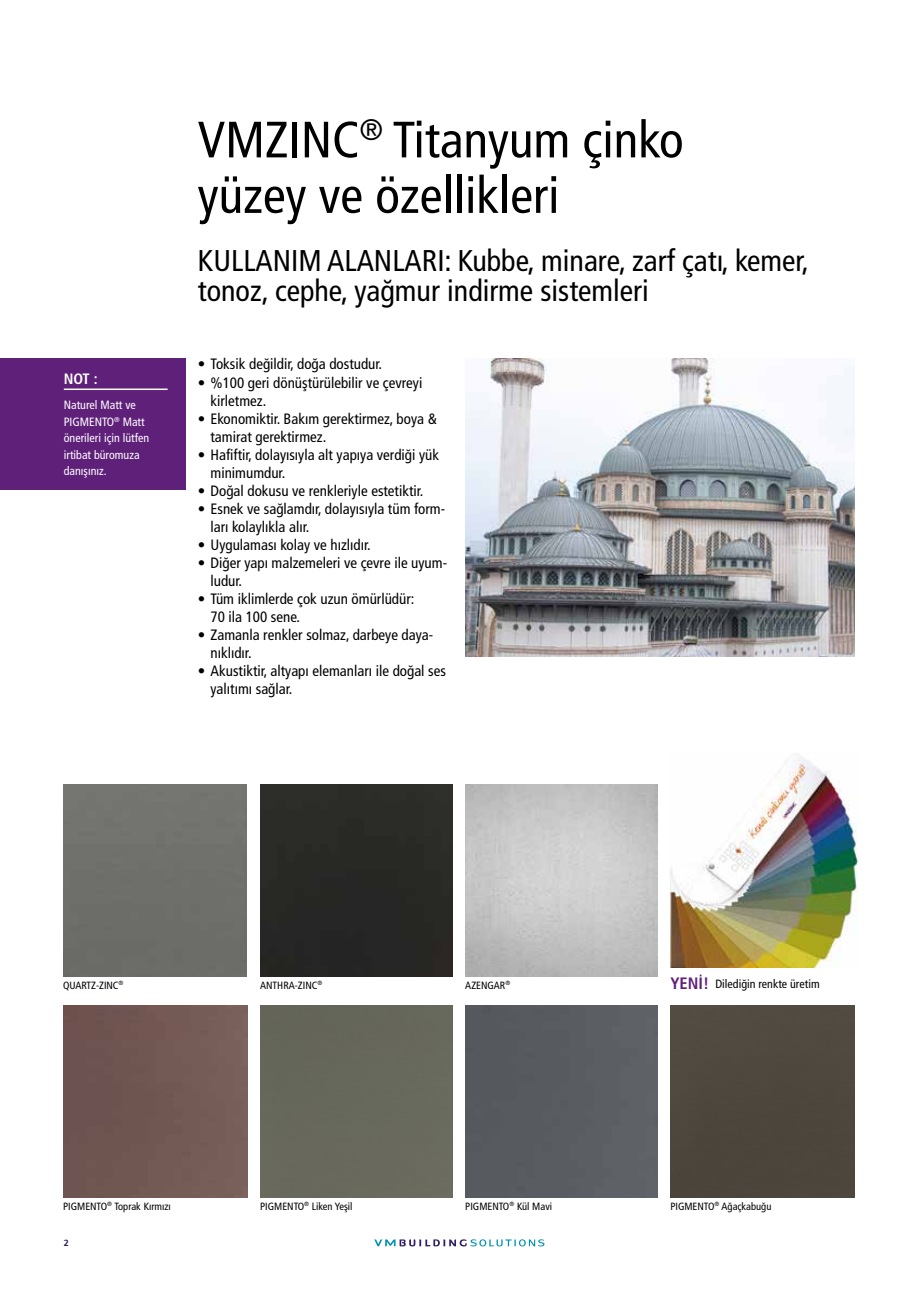
<style>
.page{position:relative;width:906px;height:1289px;background:#fff}
.page>*{position:absolute;margin:0;border:0;box-sizing:border-box;transform-origin:0 0}
.t1{font:condensed 51px/55.5px "Frutiger LT Pro";color:#000}
.t2{font:condensed 30px/30px "Frutiger LT Pro";color:#000}
.t3{font:condensed 15px/18px "Frutiger LT Pro";color:#000}
.t4{font:700 condensed 15px "Frutiger LT Pro";color:#fff}
.t5{font:condensed 12px/16.5px "Frutiger LT Pro";color:#fff}
.t6{font:condensed 12px "Frutiger LT Pro";color:#000}
.t7{font:condensed 10.5px "Frutiger LT Pro";color:#000}
.t8{font:700 9px "Frutiger LT Pro";color:#311c67}
.t9{font:condensed 6.15px "Frutiger LT Pro";color:#000}
.s1{font-weight:700;font-size:16.5px;color:#5f207a}
</style>
<div class="page">
<svg style="left:374px;top:1239px;width:170px;height:7px"></svg>
<div style="left:63px;top:784px;width:184px;height:192px;background:#6e6f6a"></div>
<div style="left:260px;top:784px;width:192px;height:192px;background:#282926"></div>
<img style="left:669px;top:754px;width:188px;height:213px">
<div style="left:63px;top:1005px;width:184px;height:192px;background:#705753"></div>
<div style="left:260px;top:1005px;width:192px;height:192px;background:#67685c"></div>
<div style="left:465px;top:1005px;width:192px;height:192px;background:#595c61"></div>
<div style="left:670px;top:1005px;width:185px;height:192px;background:#4d473d"></div>
<img style="left:466px;top:358px;width:389px;height:298px">
<div style="left:0;top:358px;width:185px;height:132px;background:#5f207a"></div>
<hr style="left:64px;top:388px;width:104px;height:2px;background:#fff">
<h1 class="t1" style="left:198px;top:112px;width:487px">VMZINC<sup>®</sup> Titanyum çinko yüzey ve özellikleri</h1>
<p class="t4" style="left:64px;top:370px;width:35px">NOT :</p>
<p class="t5" style="left:64px;top:397px;width:87px">Naturel Matt ve<br>PIGMENTO<sup>®</sup> Matt önerileri için lütfen irtibat büromuza danışınız.</p>
<h2 class="t2" style="left:198px;top:245px;width:612px">KULLANIM ALANLARI: Kubbe, minare, zarf çatı, kemer, tonoz, cephe, yağmur indirme sistemleri</h2>
<p class="t3" style="left:198px;top:355px;width:186px">• Toksik değildir, doğa dostudur.</p>
<p class="t3" style="left:210px;top:373px;width:213px;text-indent:-13px">• %100 geri dönüştürülebilir ve çevreyi kirletmez.</p>
<p class="t3" style="left:210px;top:409px;width:228px;text-indent:-13px">• Ekonomiktir. Bakım gerektirmez, boya &amp; tamirat gerektirmez.</p>
<p class="t3" style="left:210px;top:445px;width:230px;text-indent:-13px">• Hafiftir, dolayısıyla alt yapıya verdiği yük minimumdur.</p>
<p class="t3" style="left:198px;top:481px;width:227px">• Doğal dokusu ve renkleriyle estetiktir.</p>
<p class="t3" style="left:210px;top:499px;width:236px;text-indent:-13px">• Esnek ve sağlamdır, dolayısıyla tüm form&shy;ları kolaylıkla alır.</p>
<p class="t3" style="left:198px;top:535px;width:174px">• Uygulaması kolay ve hızlıdır.</p>
<p class="t3" style="left:210px;top:553px;width:238px;text-indent:-13px">• Diğer yapı malzemeleri ve çevre ile uyum&shy;ludur.</p>
<p class="t3" style="left:210px;top:589px;width:205px;text-indent:-13px">• Tüm iklimlerde çok uzun ömürlüdür:<br>70 ila 100 sene.</p>
<p class="t3" style="left:210px;top:625px;width:224px;text-indent:-13px">• Zamanla renkler solmaz, darbeye daya&shy;nıklıdır.</p>
<p class="t3" style="left:210px;top:661px;width:237px;text-indent:-13px">• Akustiktir, altyapı elemanları ile doğal ses yalıtımı sağlar.</p>
<p class="t7" style="left:63px;top:979px;width:62px">QUARTZ-ZINC<sup>®</sup></p>
<p class="t7" style="left:260px;top:979px;width:64px">ANTHRA-ZINC<sup>®</sup></p>
<p class="t9" style="left:505px;top:979px;width:6px">®</p>
<p class="t6" style="left:670px;top:977px;width:151px"><span class="s1">YENİ!</span> Dilediğin renkte üretim</p>
<p class="t7" style="left:465px;top:979px;width:42px">AZENGAR</p>
<p class="t7" style="left:63px;top:1199px;width:109px">PIGMENTO<sup>®</sup> Toprak Kırmızı</p>
<p class="t7" style="left:312px;top:1199px;width:42px">Liken Yeşil</p>
<p class="t7" style="left:260px;top:1199px;width:46px">PIGMENTO</p>
<p class="t7" style="left:517px;top:1199px;width:37px">Kül Mavi</p>
<p class="t9" style="left:304px;top:1200px;width:6px">®</p>
<p class="t7" style="left:465px;top:1199px;width:46px">PIGMENTO</p>
<p class="t9" style="left:509px;top:1200px;width:6px">®</p>
<p class="t7" style="left:670px;top:1199px;width:102px">PIGMENTO<sup>®</sup> Ağaçkabuğu</p>
<p class="t8" style="left:64px;top:1237px;width:7px">2</p>
</div>
